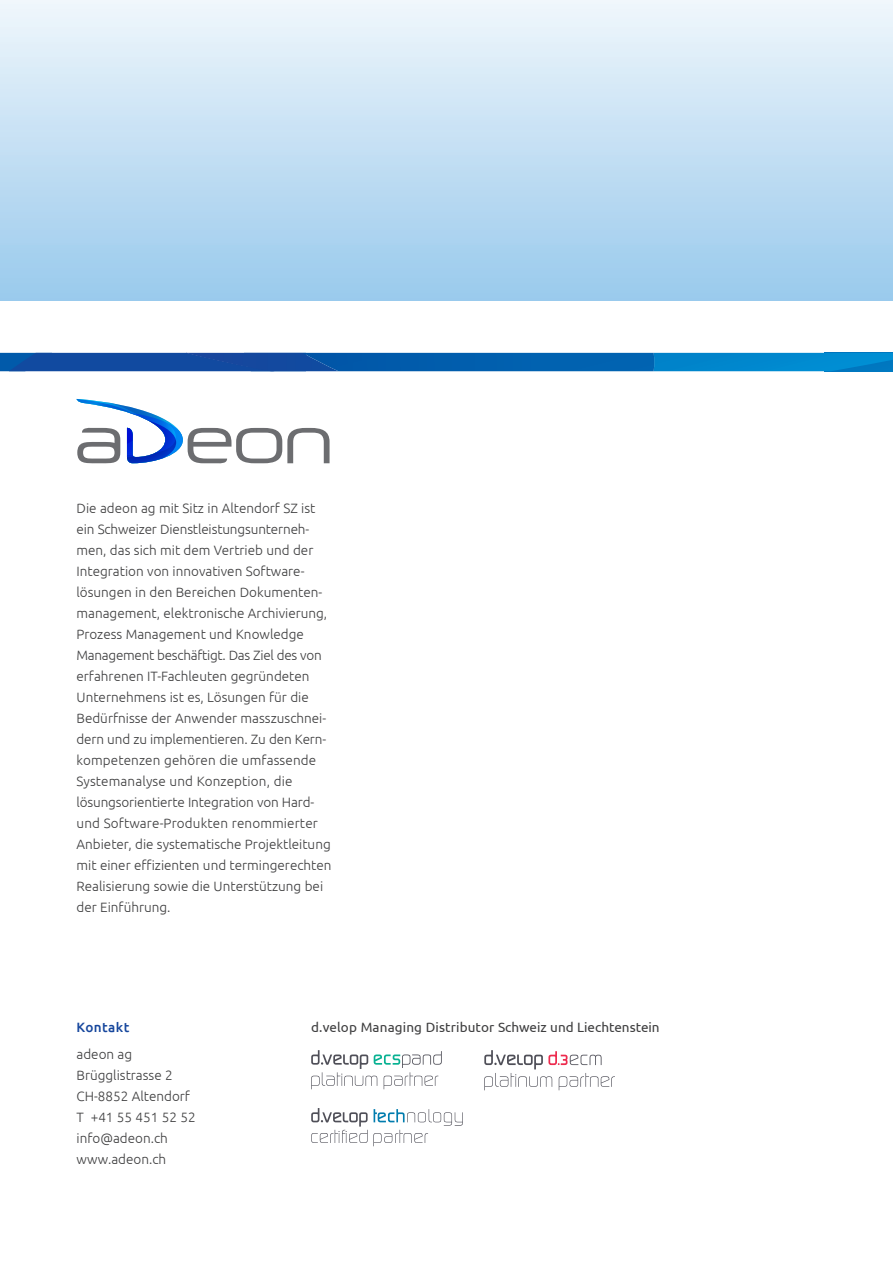
<style>
.page{position:relative;width:893px;height:1263px;background:#fff}
.page>*{position:absolute;margin:0;border:0;box-sizing:border-box;transform-origin:0 0}
.t1{font:300 13.5px/21px "Ubuntu";color:#3e3e3f}
.t2{font:13.5px "Ubuntu";color:#3e3e3f}
.t3{font:500 13.5px "Ubuntu";letter-spacing:.03em;color:#17479d}
</style>
<div class="page">
<div style="left:0;top:0;width:893px;height:300px;background:linear-gradient(to bottom,#eff6fc,#99caec)"></div>
<svg style="left:77px;top:399px;width:253px;height:65px"></svg>
<div style="left:52px;top:353px;width:134px;height:18px;background:#114aa0"></div>
<div style="left:186px;top:353px;width:117px;height:18px;background:#13499f"></div>
<img style="left:303px;top:353px;width:590px;height:18px">
<svg style="left:0;top:353px;width:52px;height:18px"></svg>
<svg style="left:311px;top:1108px;width:152px;height:38px"></svg>
<svg style="left:484px;top:1050px;width:131px;height:40px"></svg>
<svg style="left:311px;top:1050px;width:131px;height:39px"></svg>
<p class="t1" style="left:77px;top:497px;width:257px">Die adeon ag mit Sitz in Altendorf SZ ist ein Schweizer Dienstleistungsunterneh&shy;men, das sich mit dem Vertrieb und der Integration von innovativen Software&shy;lösungen in den Bereichen Dokumenten&shy;management, elektronische Archivierung, Prozess Management und Knowledge Management beschäftigt. Das Ziel des von erfahrenen IT-Fachleuten gegründeten Unternehmens ist es, Lösungen für die Bedürfnisse der Anwender masszuschnei&shy;dern und zu implementieren. Zu den Kern&shy;kompetenzen gehören die umfassende Systemanalyse und Konzeption, die lösungsorientierte Integration von Hard&shy;und Software-Produkten renommierter Anbieter, die systematische Projektleitung mit einer effizienten und termingerechten Realisierung sowie die Unterstützung bei der Einführung.</p>
<p class="t3" style="left:77px;top:1019px;width:54px">Kontakt</p>
<p class="t1" style="left:77px;top:1043px;width:121px">adeon ag<br>Brügglistrasse 2<br>CH-8852 Altendorf<br>T +41 55 451 52 52 info@adeon.ch www.adeon.ch</p>
<p class="t2" style="left:311px;top:1019px;width:350px">d.velop Managing Distributor Schweiz und Liechtenstein</p>
</div>
